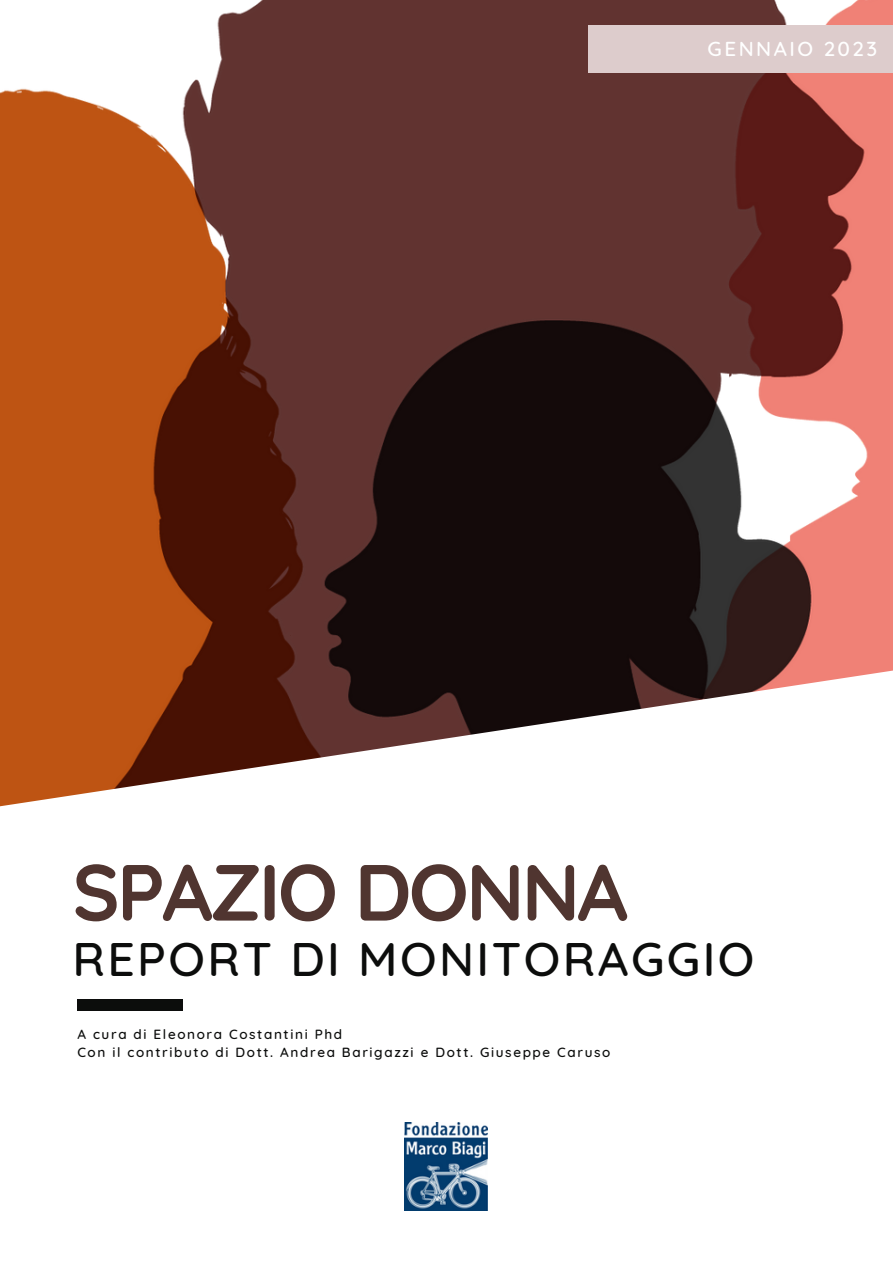
<style>
.page{position:relative;width:893px;height:1264px;background:#fff}
.page>*{position:absolute;margin:0;border:0;box-sizing:border-box;transform-origin:0 0}
.t1{font:700 79.35px "Quicksand";letter-spacing:-.035em;color:#503530}
.t2{font:500 48px "Quicksand";letter-spacing:.05em;color:#0c0d0c}
.t3{font:500 20.55px "Quicksand";letter-spacing:.12em;color:#fff}
.t4{font:500 13.5px/18px "Quicksand";letter-spacing:.12em;color:#0c0d0c}
</style>
<div class="page">
<img style="left:0;top:0;width:892px;height:807px">
<div style="left:77px;top:999px;width:106px;height:11px;background:#0c0d0c"></div>
<div style="left:588px;top:26px;width:304px;height:47px;background:#dcc"></div>
<img style="left:404px;top:1122px;width:84px;height:88px">
<h3 class="t3" style="left:707px;top:36px;width:171px">GENNAIO 2023</h3>
<h1 class="t1" style="left:72px;top:841px;width:557px">SPAZIO DONNA</h1>
<h2 class="t2" style="left:72px;top:927px;width:683px">REPORT DI MONITORAGGIO</h2>
<p class="t4" style="left:77px;top:1024px;width:534px">A cura di Eleonora Costantini Phd<br>Con il contributo di Dott. Andrea Barigazzi e Dott. Giuseppe Caruso</p>
</div>
